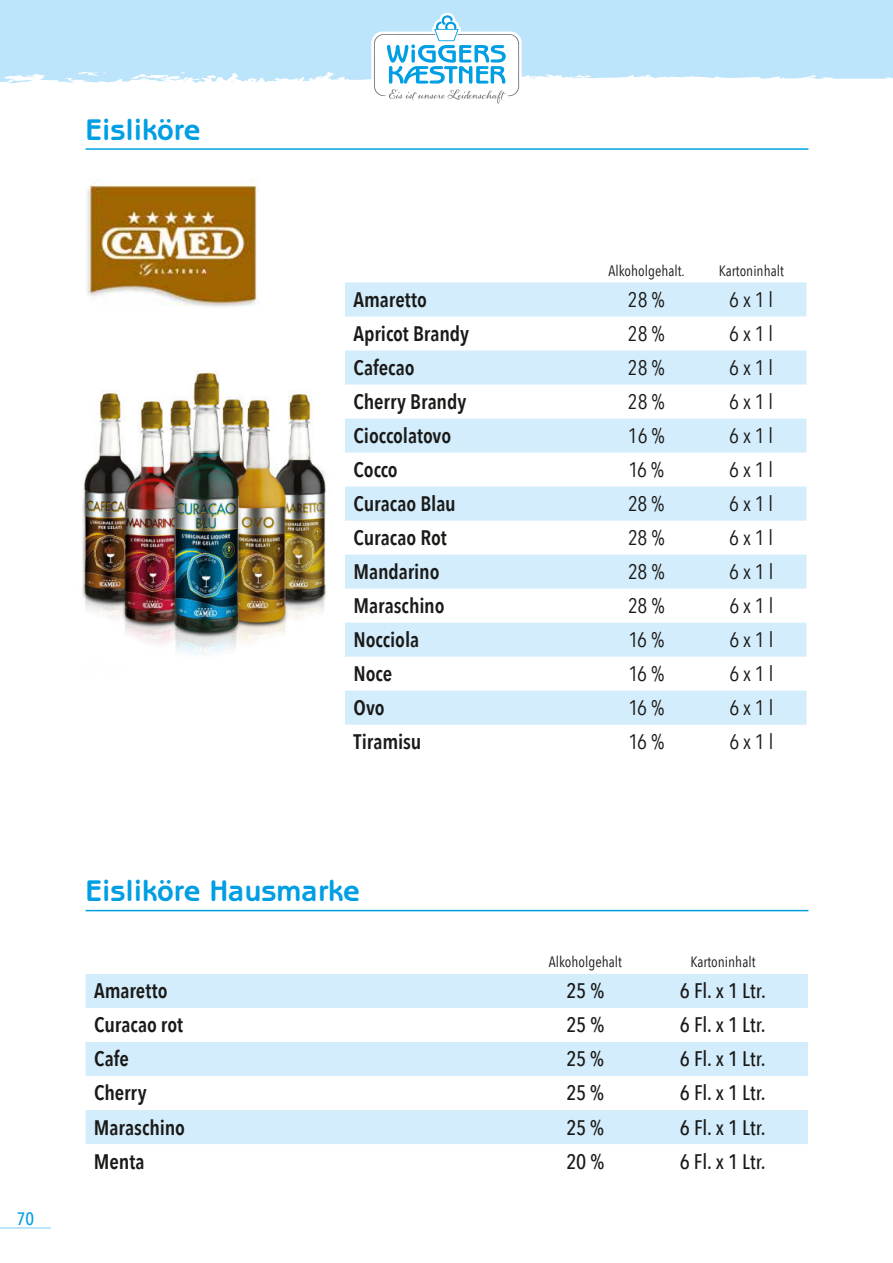
<style>
.page{position:relative;width:893px;height:1263px;background:#fff}
.page>*{position:absolute;margin:0;border:0;box-sizing:border-box;transform-origin:0 0}
.t1{font:700 30px "Benguiat Gothic Std";color:#009ee3}
.t2{font:600 21px "Avenir Next Condensed";letter-spacing:-.005em;color:#1a1a18}
.t3{font:21px "Avenir Next Condensed";letter-spacing:-.02em;color:#1a1a18}
.t4{font:500 21px "Avenir Next Condensed";color:#1a1a18}
.t5{font:500 18px "Avenir Next Condensed";color:#009ee3}
.t6{font:15px "Avenir Next Condensed";color:#1a1a18}
</style>
<div class="page">
<div style="left:0;top:0;width:892px;height:83px;background:#bce4fa"></div>
<svg style="left:371px;top:13px;width:151px;height:91px"></svg>
<svg style="left:892px;top:0;width:1px;height:79px"></svg>
<hr style="left:0;top:1227px;width:51px;height:1px;background:#bce4fa">
<hr style="left:86px;top:910px;width:722px;height:1px;background:#009ee3">
<svg style="left:86px;top:974px;width:722px;height:170px;fill:#d4edfc"></svg>
<img style="left:82px;top:371px;width:245px;height:285px">
<hr style="left:86px;top:148px;width:722px;height:2px;background:#009ee3">
<svg style="left:345px;top:282px;width:461px;height:443px;fill:#d4edfc"></svg>
<img style="left:87px;top:189px;width:147px;height:118px">
<img style="left:89px;top:185px;width:169px;height:121px">
<p class="t5" style="left:17px;top:1207px;width:19px">70</p>
<h1 class="t1" style="left:86px;top:112px;width:117px">Eisliköre</h1>
<p class="t6" style="left:608px;top:258px;width:78px">Alkoholgehalt.</p>
<p class="t6" style="left:719px;top:258px;width:67px">Kartoninhalt</p>
<p class="t2" style="left:353px;top:281px;width:75px">Amaretto</p>
<p class="t3" style="left:628px;top:282px;width:38px">28 %</p>
<p class="t3" style="left:729px;top:282px;width:45px">6 x 1 l</p>
<p class="t2" style="left:353px;top:315px;width:117px">Apricot Brandy</p>
<p class="t3" style="left:628px;top:316px;width:38px">28 %</p>
<p class="t3" style="left:729px;top:316px;width:45px">6 x 1 l</p>
<p class="t2" style="left:353px;top:349px;width:63px">Cafecao</p>
<p class="t3" style="left:628px;top:350px;width:38px">28 %</p>
<p class="t3" style="left:729px;top:350px;width:45px">6 x 1 l</p>
<p class="t2" style="left:353px;top:383px;width:115px">Cherry Brandy</p>
<p class="t3" style="left:628px;top:384px;width:38px">28 %</p>
<p class="t3" style="left:729px;top:384px;width:45px">6 x 1 l</p>
<p class="t2" style="left:353px;top:417px;width:99px">Cioccolatovo</p>
<p class="t3" style="left:628px;top:418px;width:38px">16 %</p>
<p class="t3" style="left:729px;top:418px;width:45px">6 x 1 l</p>
<p class="t2" style="left:353px;top:451px;width:46px">Cocco</p>
<p class="t3" style="left:628px;top:452px;width:37px">16 %</p>
<p class="t3" style="left:729px;top:452px;width:45px">6 x 1 l</p>
<p class="t2" style="left:353px;top:486px;width:104px">Curacao Blau</p>
<p class="t3" style="left:628px;top:486px;width:38px">28 %</p>
<p class="t3" style="left:729px;top:486px;width:45px">6 x 1 l</p>
<p class="t2" style="left:353px;top:520px;width:95px">Curacao Rot</p>
<p class="t3" style="left:628px;top:520px;width:38px">28 %</p>
<p class="t3" style="left:729px;top:520px;width:45px">6 x 1 l</p>
<p class="t2" style="left:353px;top:554px;width:88px">Mandarino</p>
<p class="t3" style="left:628px;top:554px;width:38px">28 %</p>
<p class="t3" style="left:729px;top:554px;width:45px">6 x 1 l</p>
<p class="t2" style="left:354px;top:588px;width:93px">Maraschino</p>
<p class="t3" style="left:628px;top:588px;width:38px">28 %</p>
<p class="t3" style="left:729px;top:588px;width:45px">6 x 1 l</p>
<p class="t2" style="left:354px;top:622px;width:67px">Nocciola</p>
<p class="t3" style="left:629px;top:622px;width:37px">16 %</p>
<p class="t3" style="left:729px;top:622px;width:45px">6 x 1 l</p>
<p class="t2" style="left:354px;top:656px;width:40px">Noce</p>
<p class="t3" style="left:629px;top:656px;width:37px">16 %</p>
<p class="t3" style="left:729px;top:656px;width:45px">6 x 1 l</p>
<p class="t2" style="left:354px;top:690px;width:33px">Ovo</p>
<p class="t3" style="left:629px;top:690px;width:37px">16 %</p>
<p class="t3" style="left:729px;top:690px;width:45px">6 x 1 l</p>
<p class="t2" style="left:354px;top:724px;width:69px">Tiramisu</p>
<p class="t3" style="left:629px;top:724px;width:37px">16 %</p>
<p class="t3" style="left:729px;top:724px;width:45px">6 x 1 l</p>
<h1 class="t1" style="left:86px;top:873px;width:276px">Eisliköre Hausmarke</h1>
<p class="t6" style="left:549px;top:948px;width:75px">Alkoholgehalt</p>
<p class="t6" style="left:690px;top:948px;width:67px">Kartoninhalt</p>
<p class="t2" style="left:94px;top:973px;width:75px">Amaretto</p>
<p class="t4" style="left:567px;top:978px;width:39px">25 %</p>
<p class="t4" style="left:680px;top:978px;width:87px">6 Fl. x 1 Ltr.</p>
<p class="t2" style="left:94px;top:1007px;width:91px">Curacao rot</p>
<p class="t4" style="left:567px;top:1012px;width:39px">25 %</p>
<p class="t4" style="left:680px;top:1012px;width:87px">6 Fl. x 1 Ltr.</p>
<p class="t2" style="left:94px;top:1041px;width:36px">Cafe</p>
<p class="t4" style="left:566px;top:1046px;width:39px">25 %</p>
<p class="t4" style="left:680px;top:1046px;width:87px">6 Fl. x 1 Ltr.</p>
<p class="t2" style="left:94px;top:1075px;width:54px">Cherry</p>
<p class="t4" style="left:566px;top:1080px;width:39px">25 %</p>
<p class="t4" style="left:680px;top:1080px;width:87px">6 Fl. x 1 Ltr.</p>
<p class="t2" style="left:94px;top:1109px;width:93px">Maraschino</p>
<p class="t4" style="left:566px;top:1114px;width:39px">25 %</p>
<p class="t4" style="left:680px;top:1114px;width:87px">6 Fl. x 1 Ltr.</p>
<p class="t2" style="left:94px;top:1143px;width:52px">Menta</p>
<p class="t4" style="left:566px;top:1148px;width:39px">20 %</p>
<p class="t4" style="left:680px;top:1148px;width:87px">6 Fl. x 1 Ltr.</p>
</div>
